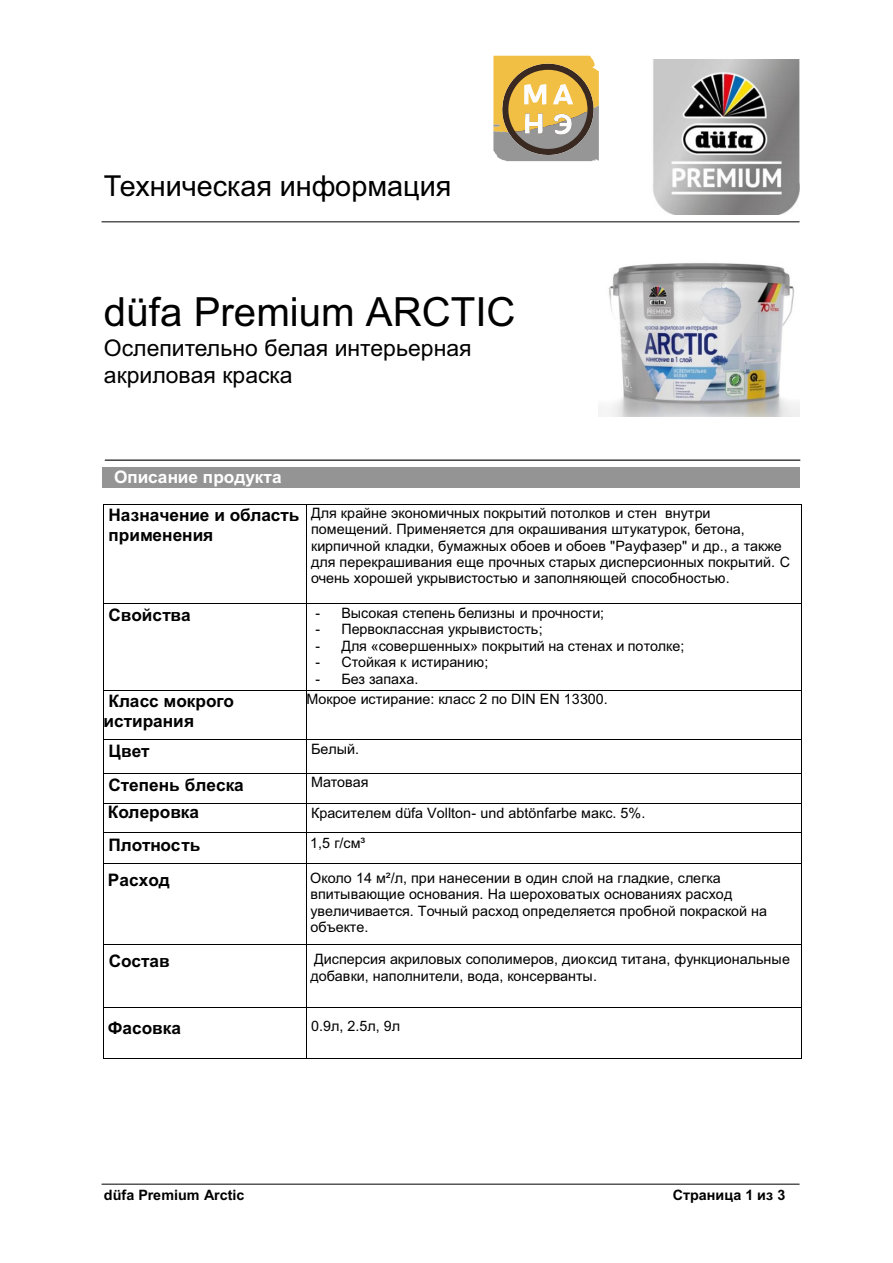
<style>
.page{position:relative;width:893px;height:1263px;background:#fff}
.page>*{position:absolute;margin:0;border:0;box-sizing:border-box;transform-origin:0 0}
.t1{font:40.2px "Arial";color:#000}
.t2{font:28.8px "Arial";color:#000}
.t3{font:22.95px/26.7px "Arial";color:#000}
.t4{font:700 17.25px/19.6px "Arial";color:#000}
.t5{font:700 17.25px "Arial";color:#fff}
.t6{font:14.4px/16.4px "Arial";color:#000}
.t7{font:700 14.4px "Arial";color:#000}
</style>
<div class="page">
<img style="left:653px;top:60px;width:146px;height:154px">
<hr style="left:102px;top:221px;width:697px;height:1px;background:#000">
<hr style="left:102px;top:1184px;width:697px;height:1px;background:#000">
<img style="left:599px;top:263px;width:200px;height:153px">
<div style="left:102px;top:467px;width:697px;height:20px;background:#949494"></div>
<hr style="left:104px;top:504px;width:202px;height:1px;background:#000">
<hr style="left:306px;top:504px;width:495px;height:1px;background:#000">
<hr style="left:103px;top:505px;width:1px;height:98px;background:#000">
<hr style="left:306px;top:505px;width:1px;height:98px;background:#000">
<hr style="left:801px;top:505px;width:1px;height:98px;background:#000">
<hr style="left:104px;top:603px;width:202px;height:1px;background:#000">
<hr style="left:306px;top:603px;width:495px;height:1px;background:#000">
<hr style="left:103px;top:604px;width:1px;height:86px;background:#000">
<hr style="left:306px;top:604px;width:1px;height:86px;background:#000">
<hr style="left:801px;top:604px;width:1px;height:86px;background:#000">
<hr style="left:104px;top:690px;width:202px;height:1px;background:#000">
<hr style="left:306px;top:690px;width:495px;height:1px;background:#000">
<hr style="left:103px;top:691px;width:1px;height:48px;background:#000">
<hr style="left:306px;top:691px;width:1px;height:48px;background:#000">
<hr style="left:801px;top:691px;width:1px;height:48px;background:#000">
<hr style="left:104px;top:739px;width:202px;height:1px;background:#000">
<hr style="left:306px;top:739px;width:495px;height:1px;background:#000">
<hr style="left:103px;top:740px;width:1px;height:33px;background:#000">
<hr style="left:306px;top:740px;width:1px;height:33px;background:#000">
<hr style="left:801px;top:740px;width:1px;height:33px;background:#000">
<hr style="left:104px;top:773px;width:202px;height:1px;background:#000">
<hr style="left:306px;top:773px;width:495px;height:1px;background:#000">
<hr style="left:103px;top:773px;width:1px;height:30px;background:#000">
<hr style="left:306px;top:773px;width:1px;height:30px;background:#000">
<hr style="left:801px;top:773px;width:1px;height:30px;background:#000">
<hr style="left:104px;top:803px;width:202px;height:1px;background:#000">
<hr style="left:306px;top:803px;width:495px;height:1px;background:#000">
<svg style="left:103px;top:803px;width:1px;height:30px"></svg>
<hr style="left:104px;top:832px;width:202px;height:1px;background:#000">
<svg style="left:306px;top:804px;width:1px;height:28px"></svg>
<hr style="left:306px;top:832px;width:495px;height:1px;background:#000">
<svg style="left:801px;top:803px;width:1px;height:30px"></svg>
<hr style="left:103px;top:833px;width:1px;height:30px;background:#000">
<hr style="left:306px;top:833px;width:1px;height:30px;background:#000">
<hr style="left:801px;top:833px;width:1px;height:30px;background:#000">
<hr style="left:104px;top:863px;width:202px;height:1px;background:#000">
<hr style="left:306px;top:863px;width:495px;height:1px;background:#000">
<hr style="left:103px;top:864px;width:1px;height:80px;background:#000">
<hr style="left:306px;top:864px;width:1px;height:80px;background:#000">
<hr style="left:801px;top:864px;width:1px;height:80px;background:#000">
<hr style="left:104px;top:944px;width:202px;height:1px;background:#000">
<hr style="left:306px;top:944px;width:495px;height:1px;background:#000">
<hr style="left:103px;top:945px;width:1px;height:62px;background:#000">
<hr style="left:306px;top:945px;width:1px;height:62px;background:#000">
<hr style="left:801px;top:945px;width:1px;height:62px;background:#000">
<hr style="left:104px;top:1007px;width:202px;height:1px;background:#000">
<hr style="left:306px;top:1007px;width:495px;height:1px;background:#000">
<hr style="left:103px;top:1008px;width:1px;height:50px;background:#000">
<hr style="left:104px;top:1058px;width:202px;height:1px;background:#000">
<hr style="left:306px;top:1008px;width:1px;height:50px;background:#000">
<hr style="left:306px;top:1058px;width:495px;height:1px;background:#000">
<hr style="left:801px;top:1008px;width:1px;height:50px;background:#000">
<hr style="left:105px;top:460px;width:695px;height:1px;background:#000">
<svg style="left:493px;top:55px;width:106px;height:106px;background:#bfa569"></svg>
<h2 class="t2" style="left:104px;top:175px;width:349px">Техническая информация</h2>
<h1 class="t1" style="left:104px;top:296px;width:413px">düfa Premium ARCTIC</h1>
<h3 class="t3" style="left:104px;top:336px;width:369px">Ослепительно белая интерьерная акриловая краска</h3>
<p class="t5" style="left:114px;top:471px;width:169px">Описание продукта</p>
<p class="t4" style="left:108px;top:506px;width:192px">Назначение и область применения</p>
<p class="t6" style="left:311px;top:506px;width:481px">Для крайне экономичных покрытий потолков и стен внутри помещений. Применяется для окрашивания штукатурок, бетона, кирпичной кладки, бумажных обоев и обоев "Рауфазер" и др., а также для перекрашивания еще прочных старых дисперсионных покрытий. С очень хорошей укрывистостью и заполняющей способностью.</p>
<p class="t4" style="left:108px;top:607px;width:84px">Свойства</p>
<p class="t6" style="left:315px;top:606px;width:290px">- Высокая степень белизны и прочности;</p>
<p class="t6" style="left:315px;top:622px;width:229px">- Первоклассная укрывистость;</p>
<p class="t6" style="left:315px;top:639px;width:370px">- Для «совершенных» покрытий на стенах и потолке;</p>
<p class="t6" style="left:315px;top:655px;width:174px">- Стойкая к истиранию;</p>
<p class="t6" style="left:315px;top:672px;width:104px">- Без запаха.</p>
<p class="t4" style="left:104px;top:693px;width:132px">Класс мокрого истирания</p>
<p class="t6" style="left:306px;top:692px;width:303px">Мокрое истирание: класс 2 по DIN EN 13300.</p>
<p class="t4" style="left:108px;top:743px;width:43px">Цвет</p>
<p class="t6" style="left:311px;top:742px;width:49px">Белый.</p>
<p class="t4" style="left:108px;top:776px;width:137px">Степень блеска</p>
<p class="t6" style="left:311px;top:775px;width:59px">Матовая</p>
<p class="t4" style="left:108px;top:803px;width:93px">Колеровка</p>
<p class="t6" style="left:311px;top:806px;width:336px">Красителем düfa Vollton- und abtönfarbe макс. 5%.</p>
<p class="t4" style="left:108px;top:837px;width:93px">Плотность</p>
<p class="t6" style="left:310px;top:836px;width:57px">1,5 г/см³</p>
<p class="t4" style="left:108px;top:872px;width:63px">Расход</p>
<p class="t6" style="left:310px;top:871px;width:458px">Около 14 м²/л, при нанесении в один слой на гладкие, слегка впитывающие основания. На шероховатых основаниях расход увеличивается. Точный расход определяется пробной покраской на объекте.</p>
<p class="t4" style="left:109px;top:953px;width:62px">Состав</p>
<p class="t6" style="left:310px;top:952px;width:481px">Дисперсия акриловых сополимеров, диоксид титана, функциональные добавки, наполнители, вода, консерванты.</p>
<p class="t4" style="left:108px;top:1019px;width:75px">Фасовка</p>
<p class="t6" style="left:311px;top:1018px;width:91px">0.9л, 2.5л, 9л</p>
<p class="t7" style="left:104px;top:1190px;width:142px">düfa Premium Arctic</p>
<p class="t7" style="left:673px;top:1190px;width:114px">Страница 1 из 3</p>
</div>
